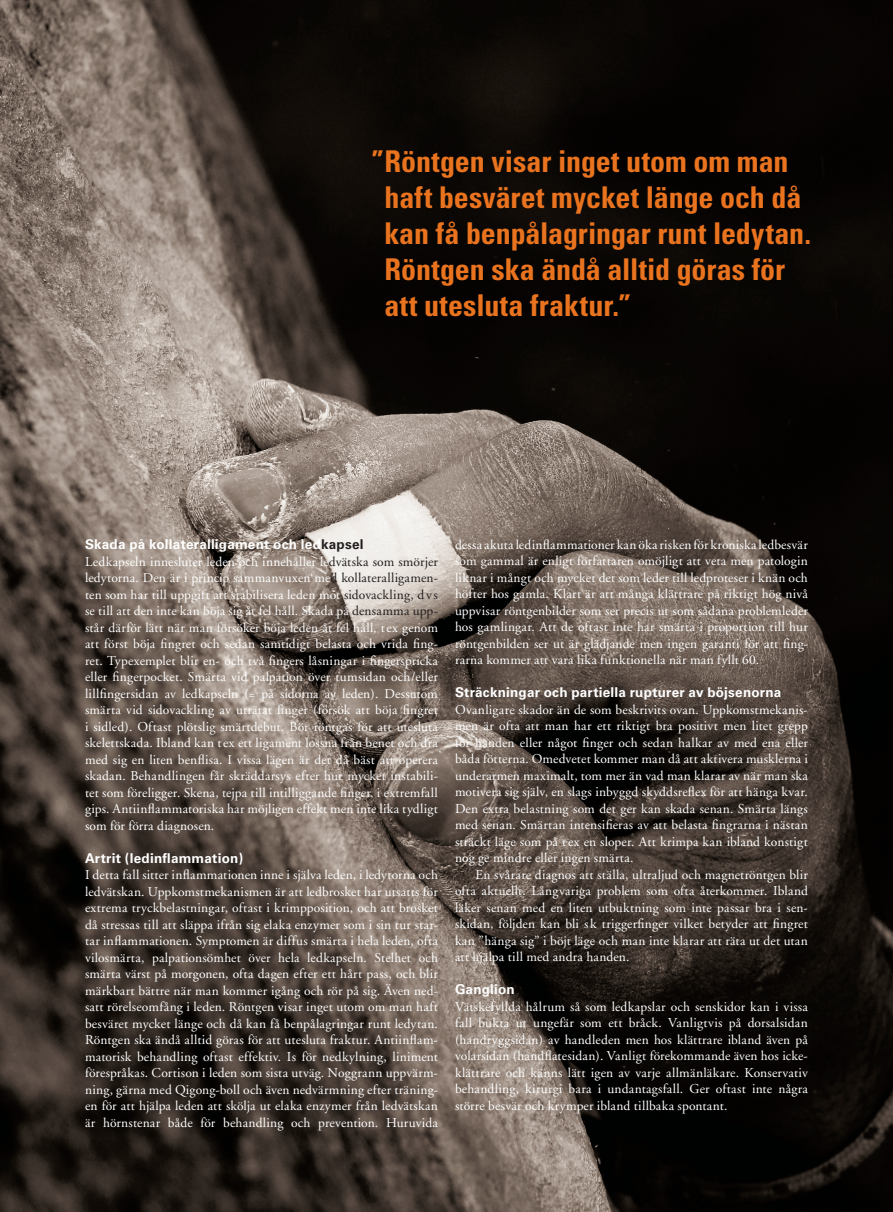
<style>
.page{position:relative;width:893px;height:1212px;background:#fff}
.page>*{position:absolute;margin:0;border:0;box-sizing:border-box;transform-origin:0 0}
.t1{font:700 condensed 30px/36px "Univers";color:#e9731e}
.t2{font:13.5px/16.5px "Adobe Garamond";letter-spacing:.015em;color:#fff;text-align:justify}
.t3{font:700 13.5px "Univers";letter-spacing:.015em;color:#fff}
.s1{color:#231f20}
</style>
<div class="page">
<img style="left:0;top:0;width:893px;height:1212px">
<h1 class="t1" style="left:384px;top:143px;width:428px;text-indent:-13px">”Röntgen visar inget utom om man haft besväret mycket länge och då kan få benpålagringar runt ledytan.<br>Röntgen ska ändå alltid göras för att utesluta fraktur.”</h1>
<p class="t3" style="left:85px;top:537px;width:280px">Skada på kollateralligament och led<span class="s1">kapsel</span></p>
<p class="t2" style="left:85px;top:554px;width:354px">Ledkapseln innesluter leden och innehåller le<span class="s1">dvätska som smörjer </span>ledytorna. Den är i princip sammanvuxen me<span class="s1">d kollateralligamen&shy;</span>ten som har till uppgift att stabilisera leden mot <span class="s1">sidovackling, dv s </span>se till att den inte kan böja sig åt fel håll. Skada på <span class="s1">densamma upp&shy;</span>står därför lätt när man försöker böja leden åt fel håll, tex genom att först böja fingret och sedan samtidigt belasta och vrida fing&shy;ret. Typexemplet blir en- och två fingers låsningar i fingerspricka eller fingerpocket. Smärta vid palpation över tumsidan och/eller lillfingersidan av ledkapseln (= på sidorna av leden). Dessutom smärta vid sidovackling av uträtat finger (försök att böja fingret i sidled). Oftast plötslig smärtdebut. Bör röntgas för att utesluta skelettskada. Ibland kan tex ett ligament lossna från benet och dra med sig en liten benflisa. I vissa lägen är det då bäst att operera skadan. Behandlingen får skräddarsys efter hur mycket instabili&shy;tet som föreligger. Skena, tejpa till intilliggande finger, i extremfall gips. Antiinflammatoriska har möjligen effekt men inte lika tydligt som för förra diagnosen.</p>
<p class="t3" style="left:85px;top:850px;width:160px">Artrit (ledinflammation)</p>
<p class="t2" style="left:85px;top:867px;width:354px">I detta fall sitter inflammationen inne i själva leden, i ledytorna och ledvätskan. Uppkomstmekanismen är att ledbrosket har utsatts för extrema tryckbelastningar, oftast i krimpposition, och att brosket då stressas till att släppa ifrån sig elaka enzymer som i sin tur star&shy;tar inflammationen. Symptomen är diffus smärta i hela leden, ofta vilosmärta, palpationsömhet över hela ledkapseln. Stelhet och smärta värst på morgonen, ofta dagen efter ett hårt pass, och blir märkbart bättre när man kommer igång och rör på sig. Även ned&shy;satt rörelseomfång i leden. Röntgen visar inget utom om man haft besväret mycket länge och då kan få benpålagringar runt ledytan.<br>Röntgen ska ändå alltid göras för att utesluta fraktur. Antiinflam&shy;matorisk behandling oftast effektiv. Is för nedkylning, liniment förespråkas. Cortison i leden som sista utväg. Noggrann uppvärm&shy;ning, gärna med Qigong-boll och även nedvärmning efter träning&shy;en för att hjälpa leden att skölja ut elaka enzymer från ledvätskan är hörnstenar både för behandling och prevention. Huruvida</p>
<p class="t2" style="left:455px;top:537px;width:354px">dessa akuta ledinflammationer kan öka risken för kroniska ledbesvär som gammal är enligt författaren omöjligt att veta men patologin liknar i mångt och mycket det som leder till ledproteser i knän och höfter hos gamla. Klart är att många klättrare på riktigt hög nivå uppvisar röntgenbilder som ser precis ut som sådana problemleder hos gamlingar. Att de oftast inte har smärta i proportion till hur röntgenbilden ser ut är glädjande men ingen garanti för att fing&shy;rarna kommer att vara lika funktionella när man fyllt 60.</p>
<p class="t3" style="left:455px;top:685px;width:328px">Sträckningar och partiella rupturer av böjsenorna</p>
<p class="t2" style="left:455px;top:702px;width:354px">Ovanligare skador än de som beskrivits ovan. Uppkomstmekanis&shy;men är ofta att man har ett riktigt bra positivt men litet grepp för handen eller något finger och sedan halkar av med ena eller båda fötterna. Omedvetet kommer man då att aktivera musklerna i underarmen maximalt, tom mer än vad man klarar av när man ska motivera sig själv, en slags inbyggd skyddsreflex för att hänga kvar.<br>Den extra belastning som det ger kan skada senan. Smärta längs med senan. Smärtan intensifieras av att belasta fingrarna i nästan sträckt läge som på tex en sloper. Att krimpa kan ibland konstigt nog ge mindre eller ingen smärta.</p>
<p class="t2" style="left:455px;top:867px;width:354px;text-indent:20px">En svårare diagnos att ställa, ultraljud och magnetröntgen blir ofta aktuellt. Långvariga problem som ofta återkommer. Ibland läker senan med en liten utbuktning som inte passar bra i sen&shy;skidan, följden kan bli s k triggerfinger vilket betyder att fingret kan ”hänga sig” i böjt läge och man inte klarar att räta ut det utan att hjälpa till med andra handen.</p>
<p class="t3" style="left:455px;top:982px;width:61px">Ganglion</p>
<p class="t2" style="left:455px;top:999px;width:354px">Vätskefyllda hålrum så som ledkapslar och senskidor kan i vissa fall bukta ut ungefär som ett bråck. Vanligtvis på dorsalsidan (handryggsidan) av handleden men hos klättrare ibland även på volarsidan (handflatesidan). Vanligt förekommande även hos icke&shy;klättrare och känns lätt igen av varje allmänläkare. Konservativ behandling, kirurgi bara i undantagsfall. Ger oftast inte några större besvär och krymper ibland tillbaka spontant.</p>
</div>
